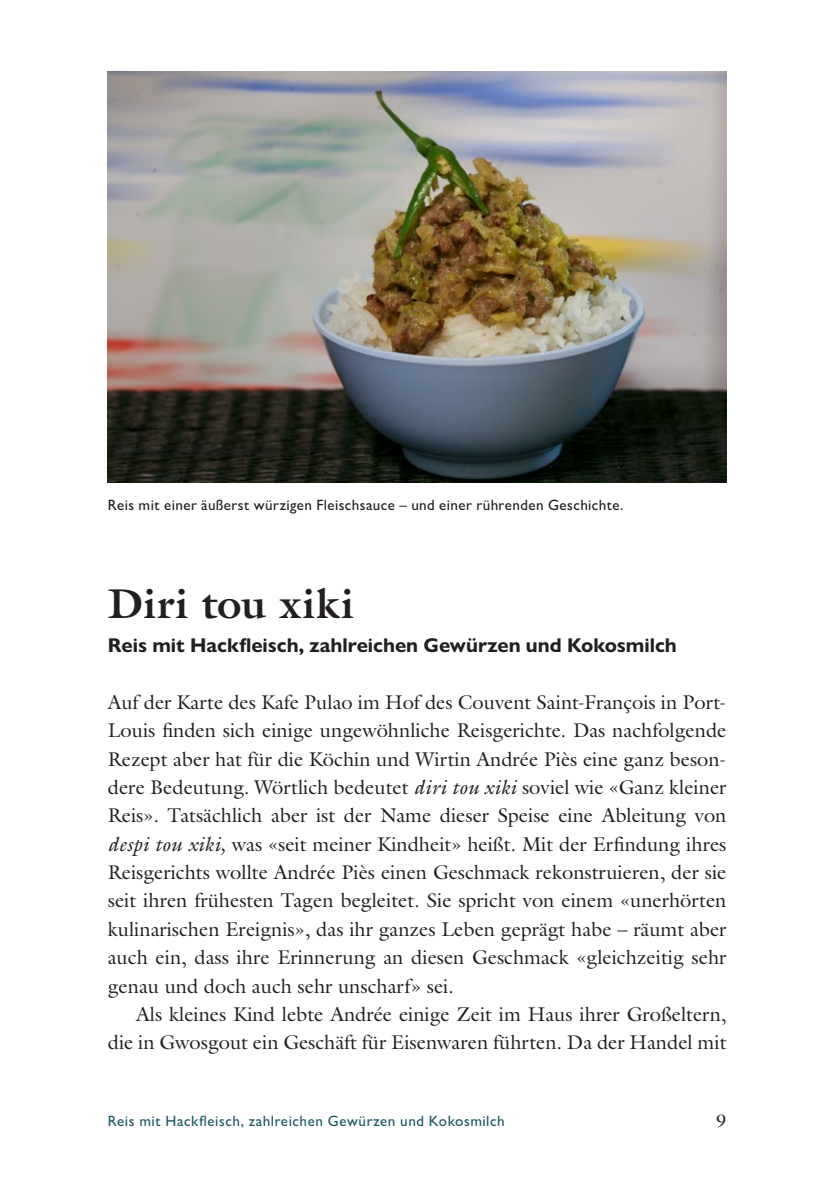
<style>
.page{position:relative;width:840px;height:1191px;background:#fff}
.page>*{position:absolute;margin:0;border:0;box-sizing:border-box;transform-origin:0 0}
.Titel{font:700 42px "Galliard Pro";letter-spacing:.02em;color:#231f20}
.Lauftext_stumpf{font:20px/28.4px "Galliard Pro";color:#231f20;text-align:justify}
.Lauftext{font:20px/28.4px "Galliard Pro";color:#231f20;text-align:right}
.Unterzeile{font:700 20px "Gill Sans Nova";color:#231f20}
.t1{font:18px "Galliard Pro";color:#231f20}
.Bildlegende{font:500 15px "Gill Sans Nova";letter-spacing:.025em;color:#231f20}
.t2{font:500 15px "Gill Sans Nova";letter-spacing:.035em;color:#1d5761}
.s1{font-style:italic}
</style>
<div class="page">
<img style="left:108px;top:71px;width:618px;height:411px">
<p class="Bildlegende" style="left:108px;top:496px;width:517px">Reis mit einer äußerst würzigen Fleischsauce – und einer rührenden Geschichte.</p>
<p class="Titel" style="left:108px;top:576px;width:247px">Diri tou xiki</p>
<p class="Unterzeile" style="left:108px;top:633px;width:570px">Reis mit Hackfleisch, zahlreichen Gewürzen und Kokosmilch</p>
<p class="Lauftext_stumpf" style="left:108px;top:687px;width:620px">Auf der Karte des Kafe Pulao im Hof des Couvent Saint-François in Port-Louis finden sich einige ungewöhnliche Reisgerichte. Das nachfolgende Rezept aber hat für die Köchin und Wirtin Andrée Piès eine ganz beson&shy;dere Bedeutung. Wörtlich bedeutet <span class="s1">diri tou xiki</span> soviel wie «Ganz kleiner Reis». Tatsächlich aber ist der Name dieser Speise eine Ableitung von <span class="s1">despi tou xiki,</span> was «seit meiner Kindheit» heißt. Mit der Erfindung ihres Reisgerichts wollte Andrée Piès einen Geschmack rekonstruieren, der sie seit ihren frühesten Tagen begleitet. Sie spricht von einem «unerhörten kulinarischen Ereignis», das ihr ganzes Leben geprägt habe – räumt aber auch ein, dass ihre Erinnerung an diesen Geschmack «gleichzeitig sehr genau und doch auch sehr unscharf» sei.</p>
<p class="Lauftext" style="left:108px;top:999px;width:619px">Als kleines Kind lebte Andrée einige Zeit im Haus ihrer Großeltern, die in Gwosgout ein Geschäft für Eisenwaren führten. Da der Handel mit</p>
<p class="t2" style="left:108px;top:1111px;width:398px">Reis mit Hackfleisch, zahlreichen Gewürzen und Kokosmilch</p>
<p class="t1" style="left:716px;top:1108px;width:12px">9</p>
</div>
